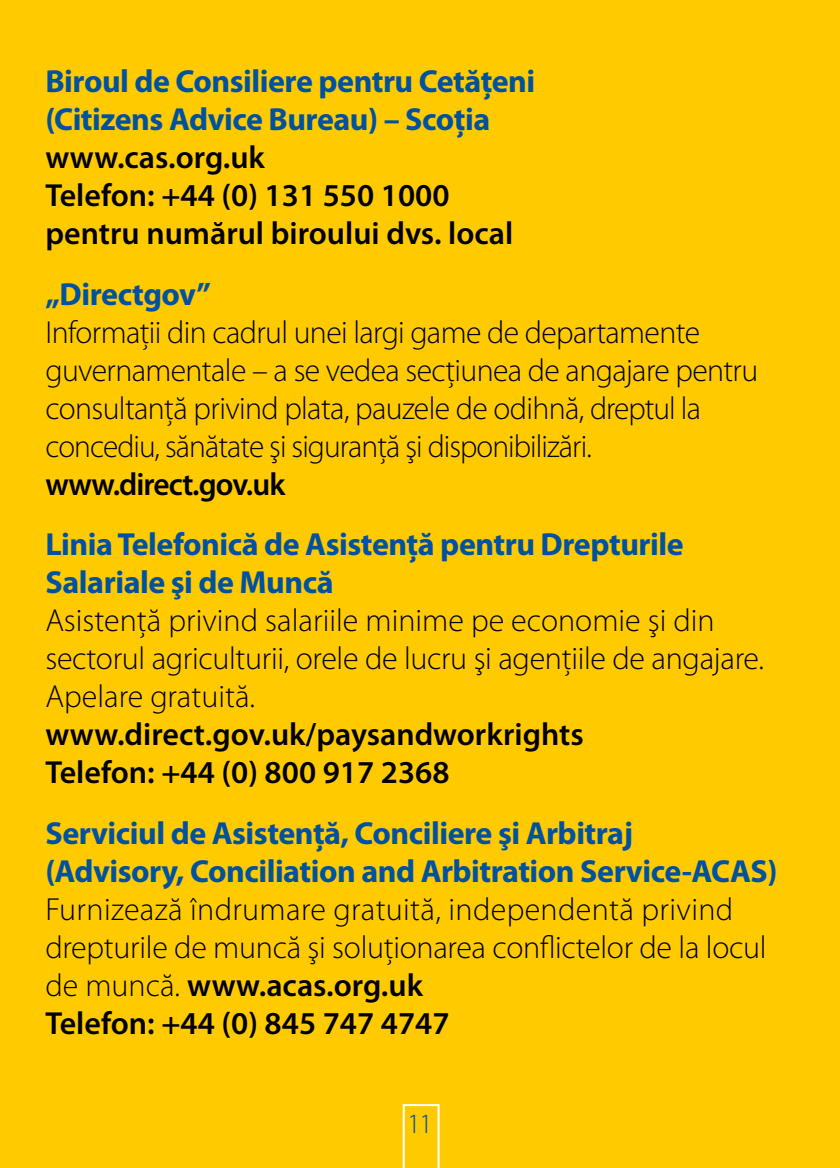
<style>
.page{position:relative;width:840px;height:1168px;background:#fff}
.page>*{position:absolute;margin:0;border:0;box-sizing:border-box;transform-origin:0 0}
.t1{font:300 32px/38px "Myriad Pro";letter-spacing:-.01em;color:#000}
.t2{font:700 32px/38px "Myriad Pro";letter-spacing:-.015em;color:#0051a0}
.t3{font:600 32px/38px "Myriad Pro";color:#000}
.t4{font:600 32px "Myriad Pro";letter-spacing:-.03em;color:#000}
.t5{font:300 28px "Myriad Pro";color:#0051a0}
.s1{font-weight:600}
</style>
<div class="page">
<div style="left:0;top:0;width:839px;height:1168px;background:#ffcb00"></div>
<svg style="left:402px;top:1104px;width:37px;height:64px"></svg>
<p class="t2" style="left:45px;top:61px;width:491px">Biroul de Consiliere pentru Cetăţeni (Citizens Advice Bureau) – Scoţia</p>
<p class="t3" style="left:45px;top:137px;width:469px">www.cas.org.uk<br>Telefon: +44 (0) 131 550 1000 pentru numărul biroului dvs. local</p>
<p class="t2" style="left:45px;top:274px;width:167px">„Directgov”</p>
<p class="t1" style="left:45px;top:313px;width:714px">Informaţii din cadrul unei largi game de departamente guvernamentale – a se vedea secţiunea de angajare pentru consultanţă privind plata, pauzele de odihnă, dreptul la concediu, sănătate şi siguranţă şi disponibilizări.</p>
<p class="t4" style="left:45px;top:464px;width:241px">www.direct.gov.uk</p>
<p class="t2" style="left:45px;top:525px;width:639px">Linia Telefonică de Asistenţă pentru Drepturile<br>Salariale şi de Muncă</p>
<p class="t1" style="left:45px;top:601px;width:719px">Asistenţă privind salariile minime pe economie şi din sectorul agriculturii, orele de lucru şi agenţiile de angajare.<br>Apelare gratuită.</p>
<p class="t3" style="left:45px;top:715px;width:539px">www.direct.gov.uk/paysandworkrights<br>Telefon: +44 (0) 800 917 2368</p>
<p class="t2" style="left:45px;top:813px;width:733px">Serviciul de Asistenţă, Conciliere şi Arbitraj (Advisory, Conciliation and Arbitration Service-ACAS)</p>
<p class="t1" style="left:45px;top:890px;width:722px">Furnizează îndrumare gratuită, independentă privind drepturile de muncă şi soluţionarea conflictelor de la locul de muncă. <span class="s1">www.acas.org.uk<br>Telefon: +44 (0) 845 747 4747</span></p>
<p class="t5" style="left:407px;top:1106px;width:27px">11</p>
</div>
